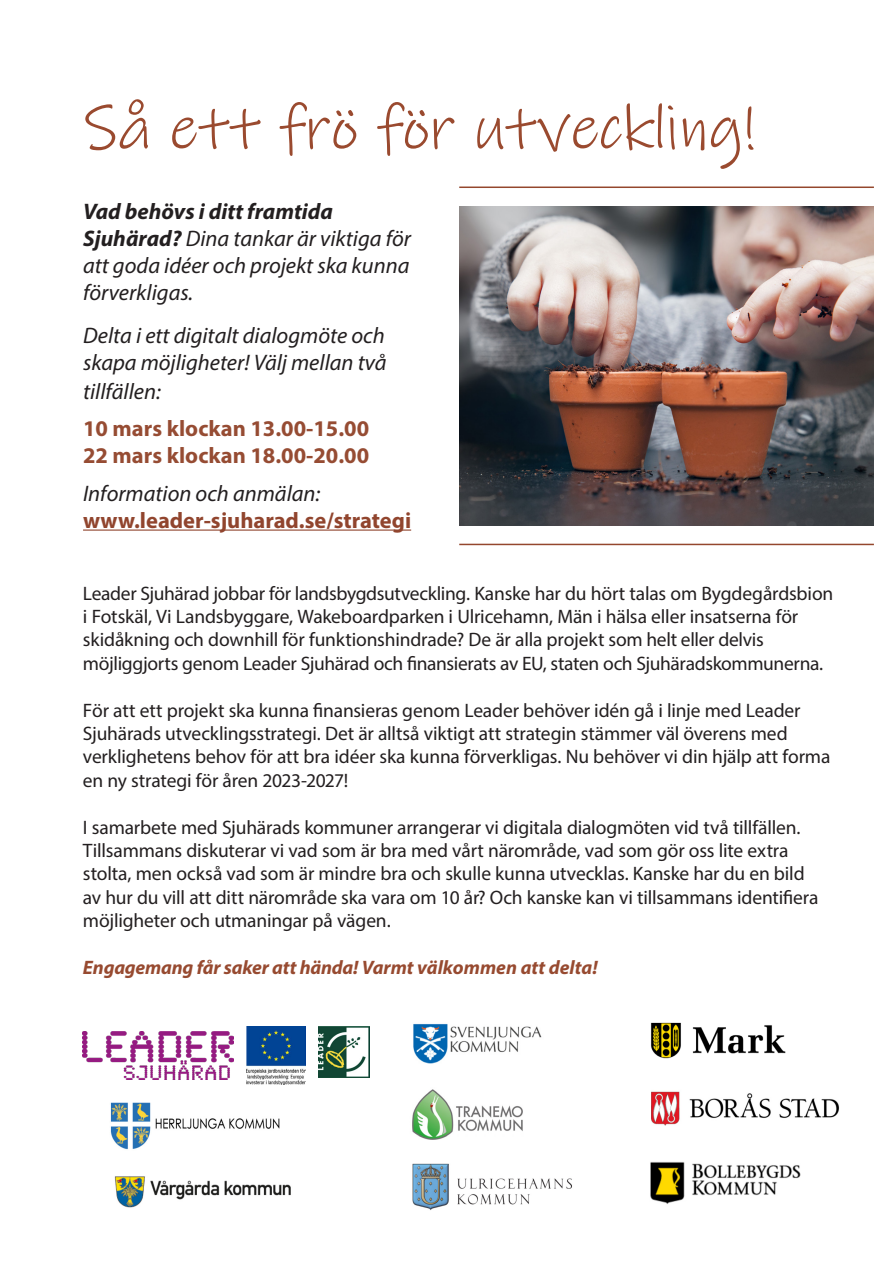
<style>
.page{position:relative;width:893px;height:1263px;background:#fff}
.page>*{position:absolute;margin:0;border:0;box-sizing:border-box;transform-origin:0 0}
.t1{font:63px "Ink Free";color:#9a4a2f}
.t2{font:italic 22.5px/27px "Myriad Pro";color:#231f20}
.t3{font:700 22.5px/27px "Myriad Pro";color:#91452e}
.t4{font:700 22.5px "Myriad Pro";color:#964c33}
.t5{font:19.5px/23.4px "Myriad Pro";letter-spacing:-.01em;color:#231f20}
.t6{font:italic 700 19.5px "Myriad Pro";letter-spacing:-.005em;color:#974a30}
.s1{font-weight:700}
.s2{font-weight:400;font-style:italic;color:#231f20}
</style>
<div class="page">
<img style="left:459px;top:206px;width:415px;height:319px">
<img style="left:246px;top:1026px;width:60px;height:58px">
<img style="left:318px;top:1026px;width:51px;height:51px">
<img style="left:83px;top:1031px;width:151px;height:48px">
<hr style="left:459px;top:544px;width:415px;height:1px;background:#94472d">
<hr style="left:459px;top:186px;width:415px;height:2px;background:#94472d">
<hr style="left:83px;top:529px;width:328px;height:2px;background:#91452e">
<img style="left:412px;top:1089px;width:111px;height:51px">
<img style="left:412px;top:1163px;width:160px;height:47px">
<img style="left:413px;top:1023px;width:129px;height:41px">
<img style="left:651px;top:1022px;width:135px;height:37px">
<img style="left:650px;top:1162px;width:150px;height:42px">
<img style="left:114px;top:1176px;width:177px;height:32px">
<img style="left:110px;top:1102px;width:170px;height:48px">
<img style="left:651px;top:1091px;width:188px;height:35px">
<p class="t1" style="left:83px;top:91px;width:674px">Så ett frö för utveckling!</p>
<p class="t2" style="left:83px;top:197px;width:329px"><span class="s1">Vad behövs i ditt framtida<br>Sjuhärad?</span> Dina tankar är viktiga för att goda idéer och projekt ska kunna förverkligas.</p>
<p class="t2" style="left:83px;top:321px;width:305px;line-height:27.9px;text-align:justify">Delta i ett digitalt dialogmöte och skapa möjligheter! Välj mellan två tillfällen:</p>
<p class="t4" style="left:83px;top:414px;width:288px">10 mars klockan 13.00-15.00</p>
<p class="t4" style="left:83px;top:441px;width:288px">22 mars klockan 18.00-20.00</p>
<p class="t3" style="left:83px;top:479px;width:330px"><span class="s2">Information och anmälan: </span>www.leader-sjuharad.se/strategi</p>
<p class="t5" style="left:83px;top:581px;width:752px">Leader Sjuhärad jobbar för landsbygdsutveckling. Kanske har du hört talas om Bygdegårdsbion i Fotskäl, Vi Landsbyggare, Wakeboardparken i Ulricehamn, Män i hälsa eller insatserna för skidåkning och downhill för funktionshindrade? De är alla projekt som helt eller delvis möjliggjorts genom Leader Sjuhärad och finansierats av EU, staten och Sjuhäradskommunerna.</p>
<p class="t5" style="left:83px;top:698px;width:749px">För att ett projekt ska kunna finansieras genom Leader behöver idén gå i linje med Leader Sjuhärads utvecklingsstrategi. Det är alltså viktigt att strategin stämmer väl överens med verklighetens behov för att bra idéer ska kunna förverkligas. Nu behöver vi din hjälp att forma en ny strategi för åren 2023-2027!</p>
<p class="t5" style="left:83px;top:815px;width:737px">I samarbete med Sjuhärads kommuner arrangerar vi digitala dialogmöten vid två tillfällen.<br>Tillsammans diskuterar vi vad som är bra med vårt närområde, vad som gör oss lite extra stolta, men också vad som är mindre bra och skulle kunna utvecklas. Kanske har du en bild av hur du vill att ditt närområde ska vara om 10 år? Och kanske kan vi tillsammans identifiera möjligheter och utmaningar på vägen.</p>
<p class="t6" style="left:83px;top:955px;width:516px">Engagemang får saker att hända! Varmt välkommen att delta!</p>
</div>
